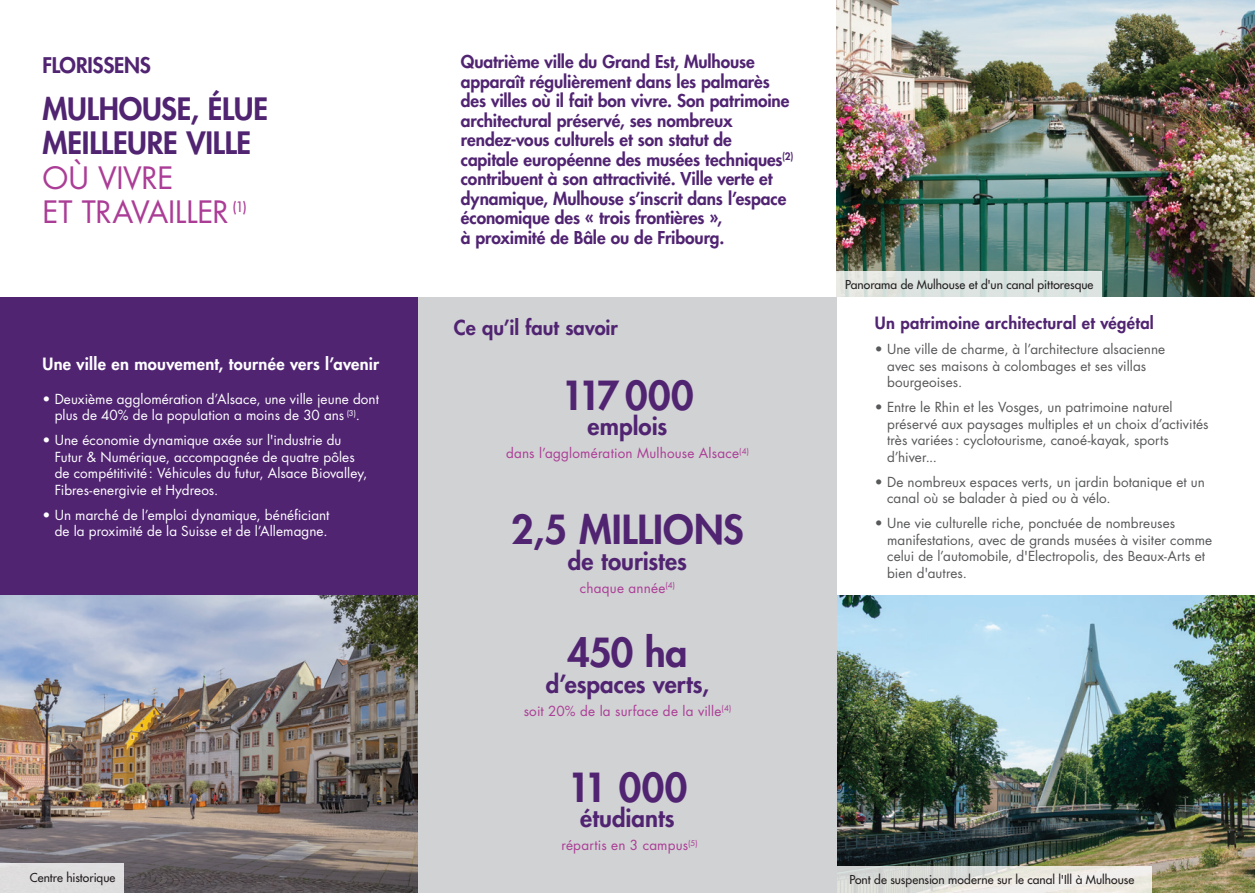
<style>
.page{position:relative;width:1255px;height:893px;background:#fff}
.page>*{position:absolute;margin:0;border:0;box-sizing:border-box;transform-origin:0 0}
.t1{font:800 39px "Futura Std";color:#512472}
.t2{font:800 30px/34.5px "Futura Std";letter-spacing:-.01em;color:#512472}
.t3{font:30px/34.5px "Futura Std";letter-spacing:-.01em;color:#ab3d96}
.t4{font:800 24px "Futura Std";color:#512472}
.t5{font:800 21px "Futura Std";letter-spacing:-.015em;color:#512472}
.t6{font:800 20.1px "Futura Std";color:#512472}
.t7{font:800 17.25px/19.5px "Futura Std";letter-spacing:-.005em;color:#512472}
.t8{font:800 16.5px "Futura Std";letter-spacing:.015em;color:#fff}
.t9{font:800 16.5px "Futura Std";letter-spacing:.015em;color:#512472}
.t10{font:13.5px/16.5px "Futura Std";letter-spacing:.005em;color:#57585a}
.t11{font:13.5px/16.5px "Futura Std";letter-spacing:.005em;color:#fff;text-align:center}
.t12{font:13.5px "Futura Std";letter-spacing:.015em;color:#ab3d96}
.t13{font:500 12px "Futura Std";letter-spacing:.005em;color:#231f20}
</style>
<div class="page">
<img style="left:0;top:595px;width:418px;height:298px">
<div style="left:0;top:298px;width:418px;height:297px;background:#512472"></div>
<img style="left:836px;top:0;width:418px;height:297px">
<svg style="left:836px;top:271px;width:265px;height:27px;background:#dde4e1"></svg>
<img style="left:836px;top:595px;width:418px;height:298px">
<svg style="left:836px;top:866px;width:315px;height:27px;background:#e4e3de"></svg>
<div style="left:0;top:863px;width:124px;height:30px;background:#dfddde"></div>
<div style="left:418px;top:298px;width:418px;height:595px;background:#d1d2d4"></div>
<h3 class="t5" style="left:43px;top:52px;width:110px">FLORISSENS</h3>
<h2 class="t2" style="left:43px;top:92px;width:227px">MULHOUSE, ÉLUE<br>MEILLEURE VILLE</h2>
<h2 class="t3" style="left:43px;top:161px;width:205px">OÙ VIVRE<br>ET TRAVAILLER <sup>(1)</sup></h2>
<p class="t8" style="left:43px;top:354px;width:338px">Une ville en mouvement, tournée vers l’avenir</p>
<p class="t11" style="left:43px;top:391px;width:338px">• Deuxième agglomération d’Alsace, une ville jeune dont plus de 40% de la population a moins de 30 ans <sup>(3)</sup>.</p>
<p class="t11" style="left:55px;top:432px;width:314px;text-align:left;text-indent:-12px">• Une économie dynamique axée sur l'industrie du Futur &amp; Numérique, accompagnée de quatre pôles de compétitivité: Véhicules du futur, Alsace Biovalley, Fibres-energivie et Hydreos.</p>
<p class="t11" style="left:43px;top:507px;width:288px;text-align:right">• Un marché de l’emploi dynamique, bénéficiant de la proximité de la Suisse et de l’Allemagne.</p>
<p class="t7" style="left:461px;top:52px;width:334px">Quatrième ville du Grand Est, Mulhouse apparaît régulièrement dans les palmarès des villes où il fait bon vivre. Son patrimoine architectural préservé, ses nombreux rendez-vous culturels et son statut de capitale européenne des musées techniques<sup>(2) </sup>contribuent à son attractivité. Ville verte et dynamique, Mulhouse s’inscrit dans l’espace économique des « trois frontières »,<br>à proximité de Bâle ou de Fribourg.</p>
<h3 class="t6" style="left:454px;top:315px;width:166px">Ce qu’il faut savoir</h3>
<h1 class="t1" style="left:561px;top:371px;width:134px">117 000</h1>
<h3 class="t4" style="left:587px;top:411px;width:81px">emplois</h3>
<p class="t12" style="left:506px;top:445px;width:244px">dans l’agglomération Mulhouse Alsace<sup>(4)</sup></p>
<h1 class="t1" style="left:511px;top:505px;width:234px">2,5 MILLIONS</h1>
<h3 class="t4" style="left:568px;top:546px;width:121px">de touristes</h3>
<p class="t12" style="left:580px;top:579px;width:97px">chaque année<sup>(4)</sup></p>
<h1 class="t1" style="left:567px;top:628px;width:121px">450 ha</h1>
<h3 class="t4" style="left:546px;top:669px;width:165px">d’espaces verts,</h3>
<p class="t12" style="left:523px;top:702px;width:209px">soit 20% de la surface de la ville<sup>(4)</sup></p>
<h1 class="t1" style="left:567px;top:763px;width:121px">11 000</h1>
<h3 class="t4" style="left:580px;top:803px;width:96px">étudiants</h3>
<p class="t12" style="left:561px;top:837px;width:138px">répartis en 3 campus<sup>(5)</sup></p>
<p class="t13" style="left:845px;top:277px;width:250px">Panorama de Mulhouse et d'un canal pittoresque</p>
<p class="t9" style="left:874px;top:312px;width:280px">Un patrimoine architectural et végétal</p>
<p class="t10" style="left:887px;top:341px;width:280px;text-indent:-12px">• Une ville de charme, à l’architecture alsacienne avec ses maisons à colombages et ses villas bourgeoises.</p>
<p class="t10" style="left:887px;top:399px;width:323px;text-indent:-12px">• Entre le Rhin et les Vosges, un patrimoine naturel préservé aux paysages multiples et un choix d’activités très variées: cyclotourisme, canoé-kayak, sports d’hiver...</p>
<p class="t10" style="left:887px;top:473px;width:319px;text-indent:-12px">• De nombreux espaces verts, un jardin botanique et un canal où se balader à pied ou à vélo.</p>
<p class="t10" style="left:887px;top:515px;width:326px;text-indent:-12px">• Une vie culturelle riche, ponctuée de nombreuses manifestations, avec de grands musées à visiter comme celui de l’automobile, d'Electropolis, des Beaux-Arts et bien d'autres.</p>
<p class="t13" style="left:30px;top:870px;width:87px">Centre historique</p>
<p class="t13" style="left:849px;top:872px;width:286px">Pont de suspension moderne sur le canal l'Ill à Mulhouse</p>
</div>
